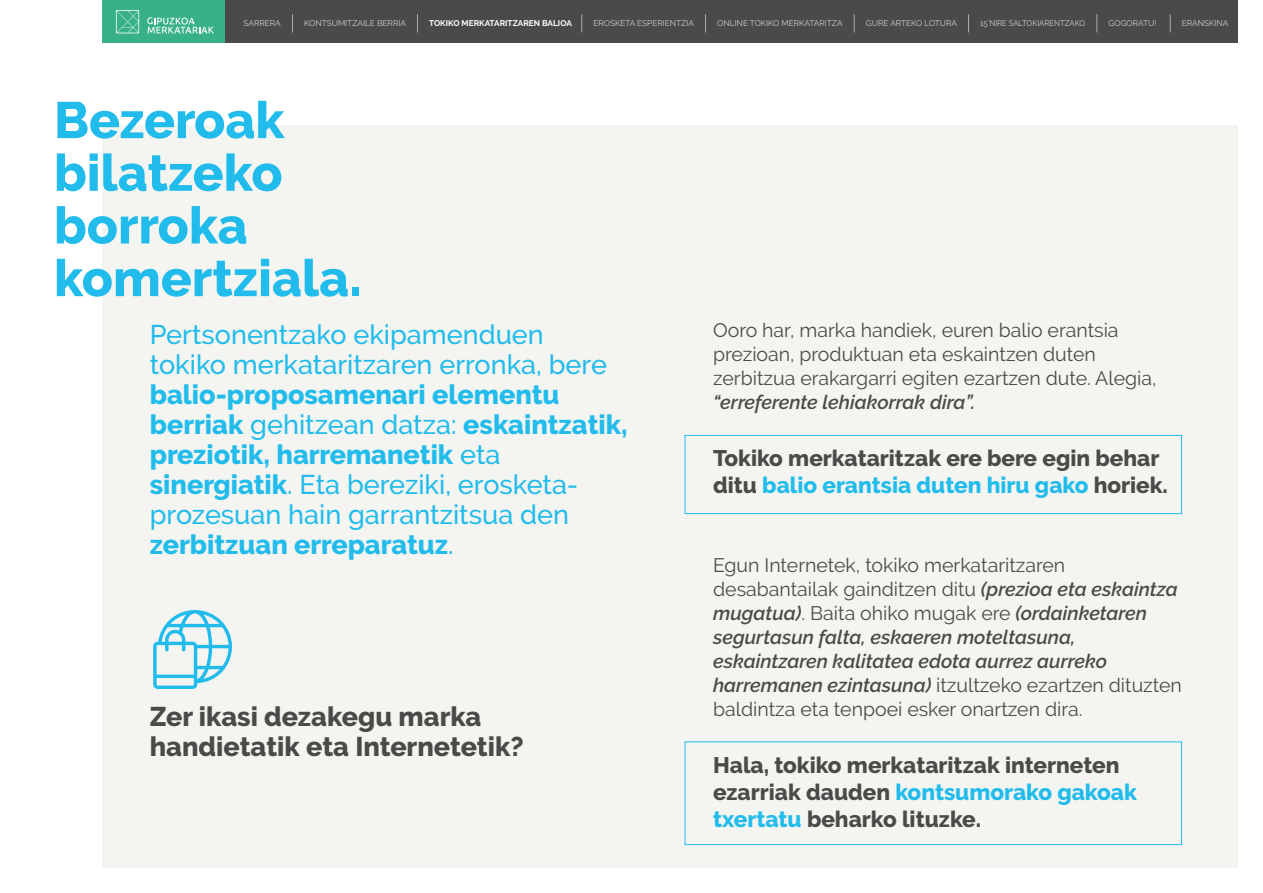
<style>
.page{position:relative;width:1263px;height:893px;background:#fff}
.page>*{position:absolute;margin:0;border:0;box-sizing:border-box;transform-origin:0 0}
.t1{font:800 51.15px/52.7px "Raleway";color:#21bceb}
.t2{font:800 27px/30px "Raleway";color:#21bceb}
.t3{font:500 27px/30px "Raleway";color:#21bceb}
.t4{font:800 27px/30px "Raleway";color:#4a4a49}
.t5{font:800 22.5px/27px "Raleway";color:#4a4a49}
.t6{font:19.5px/24px "Raleway";color:#4a4a49}
.t7{font:italic 600 19.5px "Raleway";color:#4a4a49}
.t8{font:8.25px "Raleway";color:#cfcfcf}
.t9{font:700 8.25px "Raleway";color:#fff}
.t10{font:8.25px "Raleway";color:#cfcfcf;scale:.93 1}
.s1{font-weight:500}
.s2{color:#21bceb}
.s3{font-weight:600;font-style:italic}
</style>
<div class="page">
<div style="left:102px;top:125px;width:1135px;height:742px;background:#f4f4f1"></div>
<div style="left:102px;top:0;width:1135px;height:42px;background:#4a4a49"></div>
<div style="left:102px;top:0;width:123px;height:42px;background:#38b188"></div>
<svg style="left:116px;top:10px;width:23px;height:23px"></svg>
<svg style="left:147px;top:17px;width:67px;height:16px"></svg>
<svg style="left:292px;top:14px;width:1px;height:18px"></svg>
<svg style="left:417px;top:14px;width:1px;height:18px"></svg>
<svg style="left:581px;top:14px;width:1px;height:18px"></svg>
<svg style="left:705px;top:14px;width:1px;height:18px"></svg>
<svg style="left:854px;top:14px;width:1px;height:18px"></svg>
<svg style="left:968px;top:14px;width:1px;height:18px"></svg>
<svg style="left:1096px;top:14px;width:1px;height:18px"></svg>
<svg style="left:1170px;top:14px;width:1px;height:18px"></svg>
<div style="left:685px;top:435px;width:497px;height:79px;border:1px solid #21bceb"></div>
<div style="left:685px;top:741px;width:497px;height:104px;border:1px solid #21bceb"></div>
<svg style="left:153px;top:610px;width:79px;height:79px"></svg>
<p class="t8" style="left:244px;top:19px;width:39px">SARRERA</p>
<p class="t8" style="left:304px;top:19px;width:103px">KONTSUMITZAILE BERRIA</p>
<p class="t9" style="left:429px;top:19px;width:144px">TOKIKO MERKATARITZAREN BALIOA</p>
<p class="t8" style="left:593px;top:19px;width:102px">EROSKETA ESPERIENTZIA</p>
<p class="t8" style="left:717px;top:19px;width:127px">ONLINE TOKIKO MERKATARITZA</p>
<p class="t8" style="left:866px;top:19px;width:93px">GURE ARTEKO LOTURA</p>
<p class="t10" style="left:980px;top:19px;width:114px">15´NIRE SALTOKIARENTZAKO</p>
<p class="t8" style="left:1108px;top:19px;width:49px">GOGORATU!</p>
<p class="t8" style="left:1182px;top:19px;width:48px">ERANSKINA</p>
<h1 class="t1" style="left:54px;top:94px;width:309px">Bezeroak bilatzeko borroka komertziala.</h1>
<h2 class="t3" style="left:150px;top:319px;width:459px">Pertsonentzako ekipamenduen tokiko merkataritzaren erronka, bere</h2>
<h2 class="t2" style="left:150px;top:379px;width:479px">balio-proposamenari elementu berriak <span class="s1">gehitzean datza:</span> eskaintzatik, preziotik, harremanetik <span class="s1">eta </span>sinergiatik<span class="s1">. Eta bereziki, erosketa&shy;prozesuan hain garrantzitsua den </span>zerbitzuan erreparatuz<span class="s1">.</span></h2>
<h2 class="t4" style="left:150px;top:702px;width:375px">Zer ikasi dezakegu marka handietatik eta Internetetik?</h2>
<p class="t6" style="left:713px;top:318px;width:445px">Ooro har, marka handiek, euren balio erantsia prezioan, produktuan eta eskaintzen duten zerbitzua erakargarri egiten ezartzen dute. Alegia,</p>
<p class="t7" style="left:713px;top:391px;width:264px">“erreferente lehiakorrak dira”.</p>
<p class="t5" style="left:713px;top:444px;width:456px">Tokiko merkataritzak ere bere egin behar ditu <span class="s2">balio erantsia duten hiru gako</span> horiek.</p>
<p class="t6" style="left:713px;top:553px;width:470px">Egun Internetek, tokiko merkataritzaren desabantailak gainditzen ditu <span class="s3">(prezioa eta eskaintza mugatua)</span>. Baita ohiko mugak ere <span class="s3">(ordainketaren segurtasun falta, eskaeren moteltasuna, eskaintzaren kalitatea edota aurrez aurreko harremanen ezintasuna)</span> itzultzeko ezartzen dituzten baldintza eta tenpoei esker onartzen dira.</p>
<p class="t5" style="left:713px;top:751px;width:425px">Hala, tokiko merkataritzak interneten ezarriak dauden <span class="s2">kontsumorako gakoak txertatu</span> beharko lituzke.</p>
</div>
